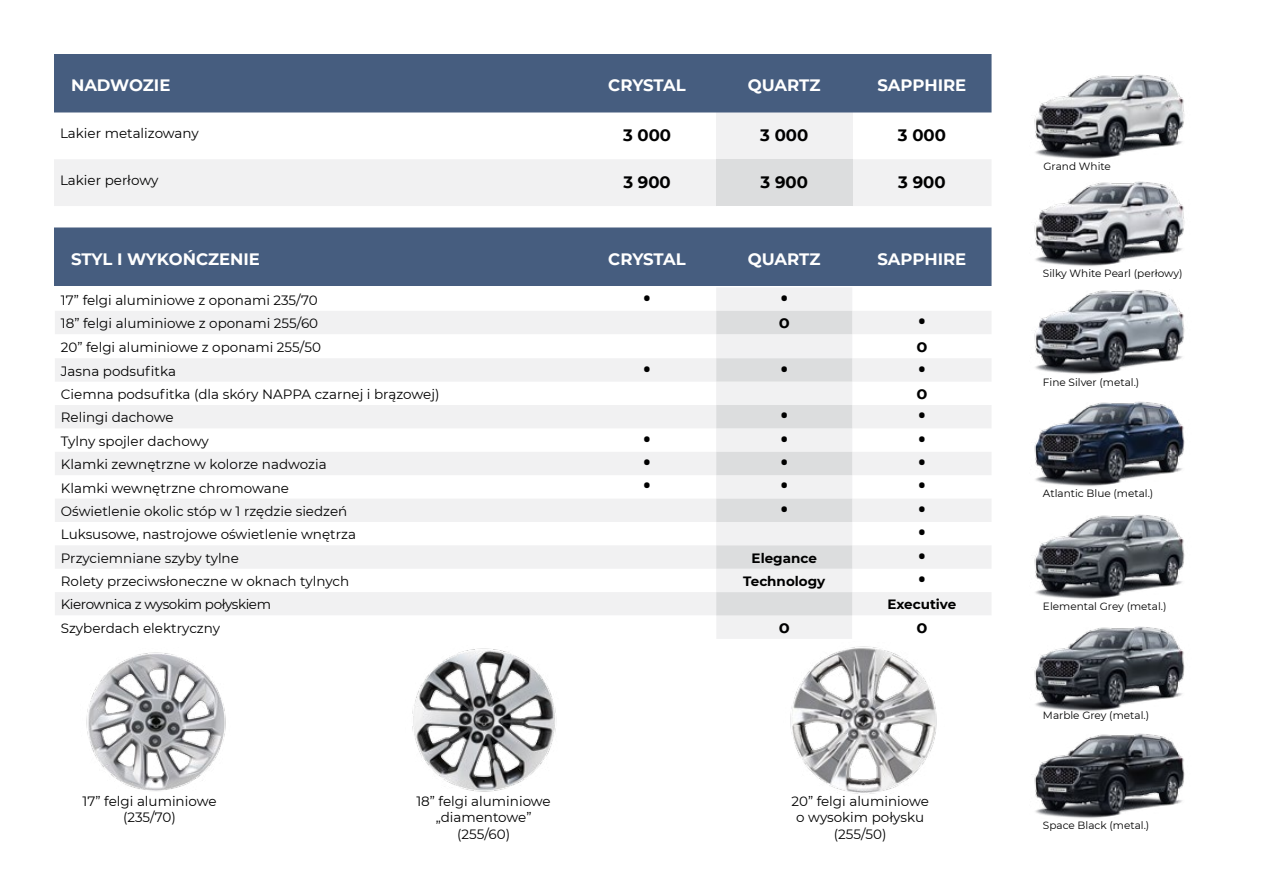
<style>
.page{position:relative;width:1263px;height:893px;background:#fff}
.page>*{position:absolute;margin:0;border:0;box-sizing:border-box;transform-origin:0 0}
.t1{font:27px "Roboto";color:#000}
.t2{font:700 18px "Arial";color:#000}
.t3{font:700 16.5px "Montserrat";color:#fff}
.t4{font:700 16.5px "Montserrat";color:#000}
.t5{font:13.5px/16.2px "Montserrat";color:#000;text-align:center}
.t6{font:700 13.5px "Montserrat";color:#000}
.t7{font:13.5px "Montserrat";letter-spacing:-.03em;color:#000}
.t8{font:10.5px "Montserrat";color:#000}
</style>
<div class="page">
<img style="left:1034px;top:181px;width:151px;height:305px">
<img style="left:1034px;top:514px;width:151px;height:85px">
<img style="left:1034px;top:626px;width:151px;height:85px">
<svg style="left:54px;top:112px;width:937px;height:94px"></svg>
<div style="left:716px;top:159px;width:136px;height:47px;background:#dcddde"></div>
<div style="left:716px;top:288px;width:136px;height:23px;background:#f1f1f2"></div>
<svg style="left:55px;top:311px;width:936px;height:328px"></svg>
<img style="left:81px;top:638px;width:150px;height:153px">
<img style="left:406px;top:636px;width:156px;height:156px">
<img style="left:774px;top:633px;width:172px;height:161px">
<img style="left:1034px;top:733px;width:151px;height:85px">
<div style="left:54px;top:54px;width:937px;height:58px;background:#465d7f"></div>
<img style="left:1034px;top:74px;width:151px;height:85px">
<div style="left:54px;top:227px;width:937px;height:59px;background:#465d7f"></div>
<p class="t3" style="left:71px;top:73px;width:101px">NADWOZIE</p>
<p class="t3" style="left:608px;top:73px;width:79px">CRYSTAL</p>
<p class="t3" style="left:748px;top:73px;width:74px">QUARTZ</p>
<p class="t3" style="left:877px;top:73px;width:90px">SAPPHIRE</p>
<p class="t5" style="left:60px;top:125px;width:140px">Lakier metalizowany</p>
<p class="t4" style="left:623px;top:123px;width:50px">3 000</p>
<p class="t4" style="left:760px;top:123px;width:50px">3 000</p>
<p class="t4" style="left:898px;top:123px;width:50px">3 000</p>
<p class="t5" style="left:60px;top:172px;width:100px">Lakier perłowy</p>
<p class="t4" style="left:623px;top:170px;width:49px">3 900</p>
<p class="t4" style="left:760px;top:170px;width:49px">3 900</p>
<p class="t4" style="left:898px;top:170px;width:49px">3 900</p>
<p class="t3" style="left:71px;top:247px;width:191px">STYL I WYKOŃCZENIE</p>
<p class="t3" style="left:608px;top:247px;width:79px">CRYSTAL</p>
<p class="t3" style="left:748px;top:247px;width:74px">QUARTZ</p>
<p class="t3" style="left:877px;top:247px;width:90px">SAPPHIRE</p>
<p class="t5" style="left:61px;top:291px;width:258px">17” felgi aluminiowe z oponami 235/70</p>
<h1 class="t1" style="left:642px;top:279px;width:11px">•</h1>
<h1 class="t1" style="left:780px;top:279px;width:11px">•</h1>
<p class="t5" style="left:61px;top:315px;width:259px">18” felgi aluminiowe z oponami 255/60</p>
<h2 class="t2" style="left:779px;top:309px;width:12px">o</h2>
<h1 class="t1" style="left:917px;top:303px;width:11px">•</h1>
<p class="t5" style="left:61px;top:338px;width:262px">20” felgi aluminiowe z oponami 255/50</p>
<h2 class="t2" style="left:916px;top:333px;width:12px">o</h2>
<p class="t5" style="left:61px;top:362px;width:117px">Jasna podsufitka</p>
<h1 class="t1" style="left:642px;top:350px;width:11px">•</h1>
<h1 class="t1" style="left:780px;top:350px;width:11px">•</h1>
<h1 class="t1" style="left:917px;top:350px;width:11px">•</h1>
<p class="t5" style="left:61px;top:386px;width:380px">Ciemna podsufitka (dla skóry NAPPA czarnej i brązowej)</p>
<h2 class="t2" style="left:916px;top:380px;width:12px">o</h2>
<p class="t5" style="left:61px;top:409px;width:114px">Relingi dachowe</p>
<h1 class="t1" style="left:780px;top:397px;width:11px">•</h1>
<h1 class="t1" style="left:917px;top:397px;width:11px">•</h1>
<p class="t5" style="left:61px;top:432px;width:149px">Tylny spojler dachowy</p>
<h1 class="t1" style="left:642px;top:420px;width:11px">•</h1>
<h1 class="t1" style="left:780px;top:420px;width:11px">•</h1>
<h1 class="t1" style="left:917px;top:420px;width:11px">•</h1>
<p class="t5" style="left:61px;top:456px;width:267px">Klamki zewnętrzne w kolorze nadwozia</p>
<h1 class="t1" style="left:642px;top:444px;width:11px">•</h1>
<h1 class="t1" style="left:780px;top:444px;width:11px">•</h1>
<h1 class="t1" style="left:917px;top:444px;width:11px">•</h1>
<p class="t5" style="left:61px;top:479px;width:230px">Klamki wewnętrzne chromowane</p>
<h1 class="t1" style="left:642px;top:467px;width:11px">•</h1>
<h1 class="t1" style="left:780px;top:467px;width:11px">•</h1>
<h1 class="t1" style="left:917px;top:467px;width:11px">•</h1>
<p class="t5" style="left:61px;top:502px;width:288px">Oświetlenie okolic stóp w 1 rzędzie siedzeń</p>
<h1 class="t1" style="left:780px;top:490px;width:11px">•</h1>
<h1 class="t1" style="left:917px;top:490px;width:11px">•</h1>
<p class="t5" style="left:61px;top:526px;width:297px">Luksusowe, nastrojowe oświetlenie wnętrza</p>
<h1 class="t1" style="left:917px;top:514px;width:11px">•</h1>
<p class="t5" style="left:61px;top:549px;width:180px">Przyciemniane szyby tylne</p>
<p class="t6" style="left:752px;top:548px;width:67px">Elegance</p>
<h1 class="t1" style="left:917px;top:537px;width:11px">•</h1>
<p class="t5" style="left:61px;top:573px;width:290px">Rolety przeciwsłoneczne w oknach tylnych</p>
<p class="t6" style="left:743px;top:571px;width:84px">Technology</p>
<h1 class="t1" style="left:917px;top:560px;width:11px">•</h1>
<p class="t7" style="left:61px;top:595px;width:212px">Kierownica z wysokim połyskiem</p>
<p class="t6" style="left:887px;top:595px;width:70px">Executive</p>
<p class="t5" style="left:61px;top:619px;width:161px">Szyberdach elektryczny</p>
<h2 class="t2" style="left:779px;top:614px;width:12px">o</h2>
<h2 class="t2" style="left:916px;top:614px;width:12px">o</h2>
<p class="t5" style="left:83px;top:793px;width:135px">17” felgi aluminiowe (235/70)</p>
<p class="t5" style="left:791px;top:793px;width:139px">20” felgi aluminiowe o wysokim połysku (255/50)</p>
<p class="t5" style="left:416px;top:793px;width:136px">18” felgi aluminiowe „diamentowe” (255/60)</p>
<p class="t8" style="left:1043px;top:159px;width:69px">Grand White</p>
<p class="t8" style="left:1043px;top:266px;width:141px">Silky White Pearl (perłowy)</p>
<p class="t8" style="left:1043px;top:375px;width:98px">Fine Silver (metal.)</p>
<p class="t8" style="left:1043px;top:486px;width:112px">Atlantic Blue (metal.)</p>
<p class="t8" style="left:1043px;top:599px;width:125px">Elemental Grey (metal.)</p>
<p class="t8" style="left:1043px;top:708px;width:108px">Marble Grey (metal.)</p>
<p class="t8" style="left:1043px;top:818px;width:108px">Space Black (metal.)</p>
</div>
